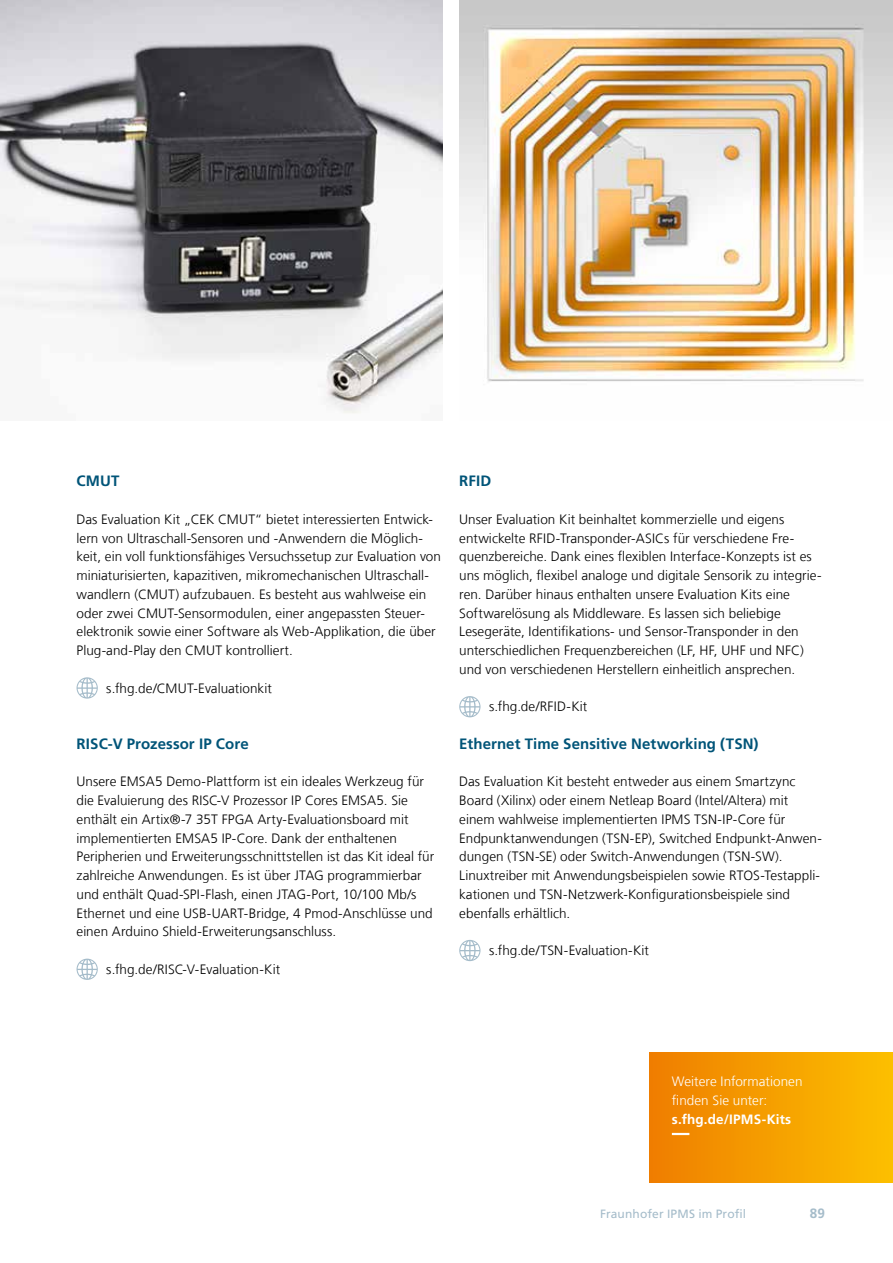
<style>
.page{position:relative;width:893px;height:1263px;background:#fff}
.page>*{position:absolute;margin:0;border:0;box-sizing:border-box;transform-origin:0 0}
.t1{font:700 15px "Frutiger LT Com";letter-spacing:.005em;color:#005478}
.t2{font:300 13.5px/18.8px "Frutiger LT Com";letter-spacing:.005em;color:#000}
.t3{font:300 13.5px/18.8px "Frutiger LT Com";letter-spacing:.005em;color:#fff}
.t4{font:700 13.5px "Frutiger LT Com";letter-spacing:.01em;color:#fff}
.t5{font:700 13.5px "Frutiger LT Com";color:#a5bcca}
.t6{font:12px "Frutiger LT Com";letter-spacing:.01em;color:#a5bcca}
</style>
<div class="page">
<img style="left:459px;top:0;width:434px;height:382px">
<img style="left:0;top:0;width:442px;height:414px">
<svg style="left:459px;top:696px;width:21px;height:21px"></svg>
<svg style="left:459px;top:940px;width:21px;height:21px"></svg>
<svg style="left:77px;top:677px;width:21px;height:22px"></svg>
<svg style="left:77px;top:959px;width:21px;height:21px"></svg>
<div style="left:650px;top:1052px;width:243px;height:130px;background:linear-gradient(to right,#ef7e00,#fcc000)"></div>
<svg style="left:672px;top:1133px;width:177px;height:2px"></svg>
<p class="t1" style="left:77px;top:472px;width:45px">CMUT</p>
<p class="t2" style="left:77px;top:510px;width:366px">Das Evaluation Kit „CEK CMUT“ bietet interessierten Entwick&shy;lern von Ultraschall-Sensoren und -Anwendern die Möglich&shy;keit, ein voll funktionsfähiges Versuchssetup zur Evaluation von miniaturisierten, kapazitiven, mikromechanischen Ultraschall&shy;wandlern (CMUT) aufzubauen. Es besteht aus wahlweise ein oder zwei CMUT-Sensormodulen, einer angepassten Steuer&shy;elektronik sowie einer Software als Web-Applikation, die über Plug-and-Play den CMUT kontrolliert.</p>
<p class="t2" style="left:106px;top:679px;width:167px">s.fhg.de/CMUT-Evaluationkit</p>
<p class="t1" style="left:77px;top:735px;width:174px">RISC-V Prozessor IP Core</p>
<p class="t2" style="left:77px;top:772px;width:359px">Unsere EMSA5 Demo-Plattform ist ein ideales Werkzeug für die Evaluierung des RISC-V Prozessor IP Cores EMSA5. Sie enthält ein Artix®-7 35T FPGA Arty-Evaluationsboard mit implementierten EMSA5 IP-Core. Dank der enthaltenen Peripherien und Erweiterungsschnittstellen ist das Kit ideal für zahlreiche Anwendungen. Es ist über JTAG programmierbar und enthält Quad-SPI-Flash, einen JTAG-Port, 10/100 Mb/s Ethernet und eine USB-UART-Bridge, 4 Pmod-Anschlüsse und einen Arduino Shield-Erweiterungsanschluss.</p>
<p class="t2" style="left:106px;top:960px;width:175px">s.fhg.de/RISC-V-Evaluation-Kit</p>
<p class="t1" style="left:459px;top:472px;width:34px">RFID</p>
<p class="t2" style="left:459px;top:510px;width:364px">Unser Evaluation Kit beinhaltet kommerzielle und eigens entwickelte RFID-Transponder-ASICs für verschiedene Fre&shy;quenzbereiche. Dank eines flexiblen Interface-Konzepts ist es uns möglich, flexibel analoge und digitale Sensorik zu integrie&shy;ren. Darüber hinaus enthalten unsere Evaluation Kits eine Softwarelösung als Middleware. Es lassen sich beliebige Lesegeräte, Identifikations- und Sensor-Transponder in den unterschiedlichen Frequenzbereichen (LF, HF, UHF und NFC) und von verschiedenen Herstellern einheitlich ansprechen.</p>
<p class="t2" style="left:489px;top:697px;width:100px">s.fhg.de/RFID-Kit</p>
<p class="t1" style="left:459px;top:735px;width:301px">Ethernet Time Sensitive Networking (TSN)</p>
<p class="t2" style="left:459px;top:772px;width:364px">Das Evaluation Kit besteht entweder aus einem Smartzync Board (Xilinx) oder einem Netleap Board (Intel/Altera) mit einem wahlweise implementierten IPMS TSN-IP-Core für Endpunktanwendungen (TSN-EP), Switched Endpunkt-Anwen&shy;dungen (TSN-SE) oder Switch-Anwendungen (TSN-SW).<br>Linuxtreiber mit Anwendungsbeispielen sowie RTOS-Testappli&shy;kationen und TSN-Netzwerk-Konfigurationsbeispiele sind ebenfalls erhältlich.</p>
<p class="t2" style="left:489px;top:941px;width:162px">s.fhg.de/TSN-Evaluation-Kit</p>
<p class="t3" style="left:672px;top:1072px;width:132px">Weitere Informationen finden Sie unter:</p>
<p class="t4" style="left:672px;top:1111px;width:121px">s.fhg.de/IPMS-Kits</p>
<p class="t6" style="left:600px;top:1206px;width:148px">Fraunhofer IPMS im Profil</p>
<p class="t5" style="left:810px;top:1205px;width:17px">89</p>
</div>
